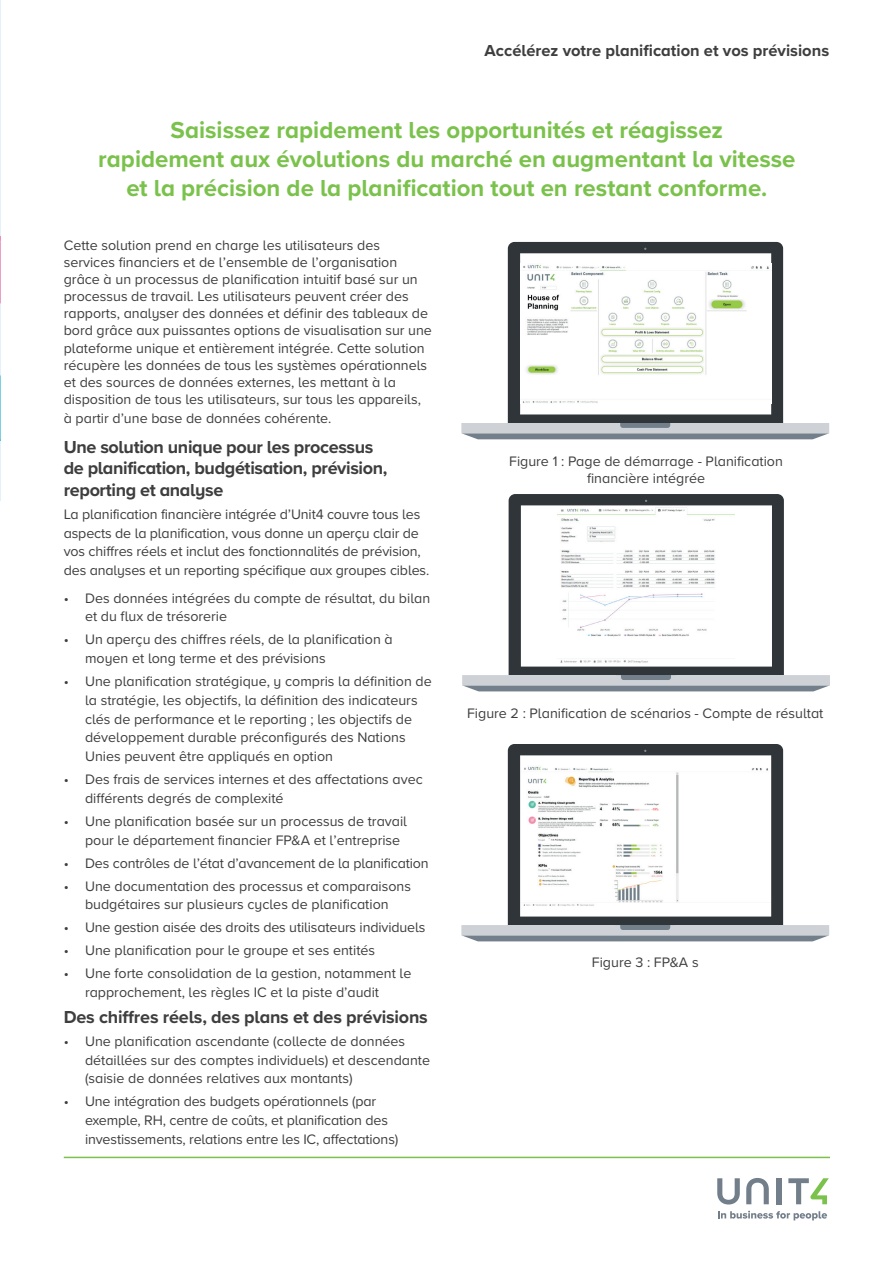
<style>
.page{position:relative;width:893px;height:1263px;background:#fff}
.page>*{position:absolute;margin:0;border:0;box-sizing:border-box;transform-origin:0 0}
.t1{font:700 24px/28.8px "Proxima Nova A";color:#7ac24b;text-align:center}
.t2{font:700 18px/21.6px "Proxima Nova A";letter-spacing:-.02em;color:#3e3e3f}
.t3{font:700 16.5px "Proxima Nova A";color:#3e3e3f}
.t4{font:14.25px/18.8px "Proxima Nova A";color:#3e3e3f}
</style>
<div class="page">
<hr style="left:64px;top:1157px;width:766px;height:1px;background:#7ac24b">
<svg style="left:718px;top:1211px;width:109px;height:9px"></svg>
<svg style="left:717px;top:1178px;width:23px;height:26px"></svg>
<svg style="left:746px;top:1178px;width:23px;height:26px"></svg>
<div style="left:776px;top:1178px;width:6px;height:26px;background:#727f8a"></div>
<svg style="left:788px;top:1178px;width:41px;height:26px"></svg>
<img style="left:0;top:0;width:1px;height:501px">
<svg style="left:508px;top:744px;width:275px;height:181px;fill:#2f3539"></svg>
<svg style="left:461px;top:925px;width:368px;height:16px"></svg>
<svg style="left:508px;top:242px;width:275px;height:181px;fill:#2f3539"></svg>
<svg style="left:461px;top:423px;width:368px;height:16px"></svg>
<img style="left:521px;top:263px;width:250px;height:141px">
<svg style="left:509px;top:494px;width:275px;height:181px"></svg>
<svg style="left:462px;top:675px;width:368px;height:16px"></svg>
<img style="left:557px;top:507px;width:178px;height:157px">
<img style="left:522px;top:766px;width:248px;height:140px">
<p class="t3" style="left:485px;top:38px;width:346px">Accélérez votre planification et vos prévisions</p>
<h1 class="t1" style="left:98px;top:115px;width:699px">Saisissez rapidement les opportunités et réagissez<br>rapidement aux évolutions du marché en augmentant la vitesse et la précision de la planification tout en restant conforme.</h1>
<p class="t4" style="left:64px;top:236px;width:370px;line-height:17.1px">Cette solution prend en charge les utilisateurs des services financiers et de l’ensemble de l’organisation grâce à un processus de planification intuitif basé sur un processus de travail. Les utilisateurs peuvent créer des rapports, analyser des données et définir des tableaux de bord grâce aux puissantes options de visualisation sur une plateforme unique et entièrement intégrée. Cette solution récupère les données de tous les systèmes opérationnels et des sources de données externes, les mettant à la disposition de tous les utilisateurs, sur tous les appareils,</p>
<p class="t4" style="left:64px;top:408px;width:269px">à partir d’une base de données cohérente.</p>
<p class="t2" style="left:64px;top:436px;width:325px">Une solution unique pour les processus de planification, budgétisation, prévision, reporting et analyse</p>
<p class="t4" style="left:64px;top:504px;width:367px">La planification financière intégrée d’Unit4 couvre tous les aspects de la planification, vous donne un aperçu clair de vos chiffres réels et inclut des fonctionnalités de prévision, des analyses et un reporting spécifique aux groupes cibles.</p>
<p class="t4" style="left:85px;top:588px;width:347px;text-indent:-21px">• Des données intégrées du compte de résultat, du bilan et du flux de trésorerie</p>
<p class="t4" style="left:85px;top:629px;width:309px;text-indent:-21px">• Un aperçu des chiffres réels, de la planification à moyen et long terme et des prévisions</p>
<p class="t4" style="left:85px;top:671px;width:348px;text-indent:-21px">• Une planification stratégique, y compris la définition de la stratégie, les objectifs, la définition des indicateurs clés de performance et le reporting ; les objectifs de développement durable préconfigurés des Nations Unies peuvent être appliqués en option</p>
<p class="t4" style="left:85px;top:769px;width:339px;text-indent:-21px">• Des frais de services internes et des affectations avec différents degrés de complexité</p>
<p class="t4" style="left:85px;top:811px;width:324px;text-indent:-21px">• Une planification basée sur un processus de travail pour le département financier FP&amp;A et l’entreprise</p>
<p class="t4" style="left:64px;top:853px;width:366px">• Des contrôles de l’état d’avancement de la planification</p>
<p class="t4" style="left:64px;top:876px;width:349px;text-align:center">• Une documentation des processus et comparaisons budgétaires sur plusieurs cycles de planification</p>
<p class="t4" style="left:64px;top:917px;width:363px">• Une gestion aisée des droits des utilisateurs individuels</p>
<p class="t4" style="left:64px;top:940px;width:313px">• Une planification pour le groupe et ses entités</p>
<p class="t4" style="left:85px;top:963px;width:328px;text-indent:-21px">• Une forte consolidation de la gestion, notamment le rapprochement, les règles IC et la piste d’audit</p>
<p class="t2" style="left:64px;top:1006px;width:366px">Des chiffres réels, des plans et des prévisions</p>
<p class="t4" style="left:85px;top:1031px;width:347px;text-indent:-21px">• Une planification ascendante (collecte de données détaillées sur des comptes individuels) et descendante (saisie de données relatives aux montants)</p>
<p class="t4" style="left:85px;top:1092px;width:315px;text-indent:-21px">• Une intégration des budgets opérationnels (par exemple, RH, centre de coûts, et planification des investissements, relations entre les IC, affectations)</p>
<p class="t4" style="left:509px;top:452px;width:275px;line-height:17.1px;text-align:center">Figure 1 : Page de démarrage - Planification financière intégrée</p>
<p class="t4" style="left:467px;top:703px;width:358px">Figure 2 : Planification de scénarios - Compte de résultat</p>
<p class="t4" style="left:592px;top:952px;width:108px">Figure 3 : FP&amp;A s</p>
</div>
